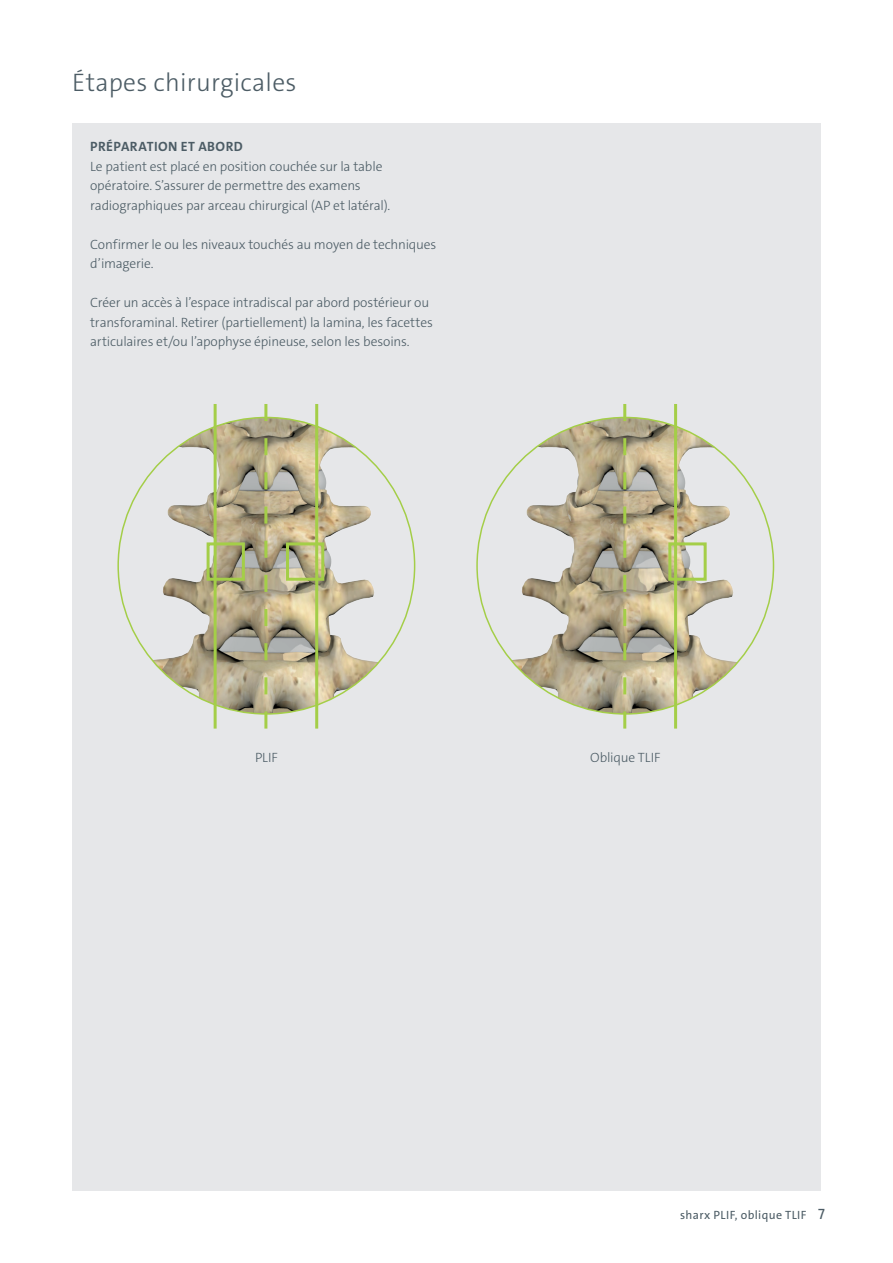
<style>
.page{position:relative;width:893px;height:1263px;background:#fff}
.page>*{position:absolute;margin:0;border:0;box-sizing:border-box;transform-origin:0 0}
.t1{font:300 25.5px "The Sans C4 s";letter-spacing:.01em;color:#4c5c65}
.t2{font:300 13.5px/19.5px "The Sans C4 s";letter-spacing:-.01em;color:#4c5c65}
.t3{font:700 13.5px "The Sans C4 s";letter-spacing:.03em;color:#4c5c65}
.t4{font:12px "The Sans C4 s";letter-spacing:.03em;color:#4c5c65}
.s1{font-size:15px}
</style>
<div class="page">
<div style="left:72px;top:123px;width:749px;height:1068px;background:#e6e7e9"></div>
<img style="left:132px;top:418px;width:274px;height:296px">
<img style="left:491px;top:418px;width:274px;height:296px">
<div style="left:668px;top:542px;width:39px;height:39px;border:3px solid #a4ce48"></div>
<svg style="left:623px;top:404px;width:3px;height:325px"></svg>
<hr style="left:674px;top:404px;width:3px;height:325px;background:#a4ce48">
<svg style="left:264px;top:404px;width:3px;height:325px"></svg>
<hr style="left:315px;top:404px;width:3px;height:325px;background:#a4ce48">
<hr style="left:214px;top:404px;width:3px;height:325px;background:#a4ce48">
<div style="left:286px;top:542px;width:38px;height:39px;border:3px solid #a4ce48"></div>
<div style="left:207px;top:542px;width:38px;height:39px;border:3px solid #a4ce48"></div>
<h1 class="t1" style="left:72px;top:66px;width:226px">Étapes chirurgicales</h1>
<p class="t3" style="left:90px;top:138px;width:154px">PRÉPARATION ET ABORD</p>
<p class="t2" style="left:90px;top:156px;width:300px">Le patient est placé en position couchée sur la table opératoire. S’assurer de permettre des examens radiographiques par arceau chirurgical (AP et latéral).</p>
<p class="t2" style="left:90px;top:234px;width:348px">Confirmer le ou les niveaux touchés au moyen de techniques d’imagerie.</p>
<p class="t2" style="left:90px;top:293px;width:344px">Créer un accès à l’espace intradiscal par abord postérieur ou transforaminal. Retirer (partiellement) la lamina, les facettes articulaires et/ou l’apophyse épineuse, selon les besoins.</p>
<p class="t2" style="left:255px;top:748px;width:24px">PLIF</p>
<p class="t2" style="left:590px;top:748px;width:72px">Oblique TLIF</p>
<p class="t4" style="left:680px;top:1207px;width:146px">sharx PLIF, oblique TLIF <span class="s1">7</span></p>
</div>
